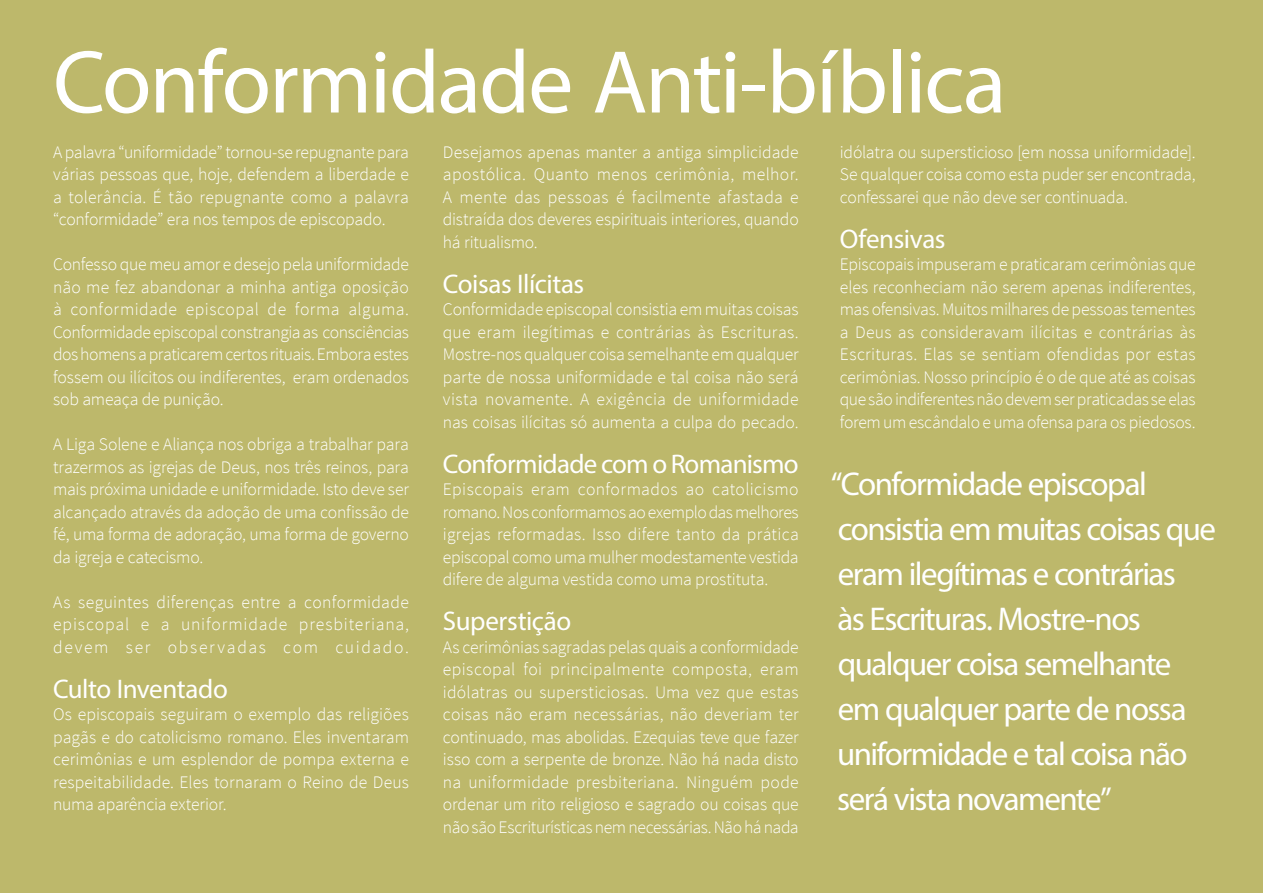
<style>
.page{position:relative;width:1263px;height:893px;background:#bdb86b}
.page>*{position:absolute;margin:0;border:0;box-sizing:border-box;transform-origin:0 0}
.t1{font:90px "Myriad Pro";letter-spacing:-.02em;color:#fff}
.t2{font:33px/45px "Myriad Pro";letter-spacing:-.045em;color:#fff}
.t3{font:27px "Myriad Pro";letter-spacing:-.02em;color:#fff}
.t4{font:300 17.7px/22.5px "Source Sans Pro";letter-spacing:-.01em;color:#fff;text-align:justify}
</style>
<div class="page">
<h1 class="t1" style="left:53px;top:27px;width:955px">Conformidade Anti-bíblica</h1>
<p class="t4" style="left:53px;top:140px;width:357px">A palavra “uniformidade” tornou-se repugnante para várias pessoas que, hoje, defendem a liberdade e a tolerância. É tão repugnante como a palavra “conformidade” era nos tempos de episcopado.</p>
<p class="t4" style="left:53px;top:253px;width:357px">Confesso que meu amor e desejo pela uniformidade não me fez abandonar a minha antiga oposição à conformidade episcopal de forma alguma.<br>Conformidade episcopal constrangia as consciências dos homens a praticarem certos rituais. Embora estes fossem ou ilícitos ou indiferentes, eram ordenados sob ameaça de punição.</p>
<p class="t4" style="left:53px;top:433px;width:357px">A Liga Solene e Aliança nos obriga a trabalhar para trazermos as igrejas de Deus, nos três reinos, para mais próxima unidade e uniformidade. Isto deve ser alcançado através da adoção de uma confissão de fé, uma forma de adoração, uma forma de governo da igreja e catecismo.</p>
<p class="t4" style="left:53px;top:591px;width:357px">As seguintes diferenças entre a conformidade episcopal e a uniformidade presbiteriana, devem ser observadas com cuidado.</p>
<h3 class="t3" style="left:53px;top:672px;width:176px">Culto Inventado</h3>
<p class="t4" style="left:53px;top:703px;width:357px">Os episcopais seguiram o exemplo das religiões pagãs e do catolicismo romano. Eles inventaram cerimônias e um esplendor de pompa externa e respeitabilidade. Eles tornaram o Reino de Deus numa aparência exterior.</p>
<p class="t4" style="left:840px;top:141px;width:357px">idólatra ou supersticioso [em nossa uniformidade].<br>Se qualquer coisa como esta puder ser encontrada, confessarei que não deve ser continuada.</p>
<h3 class="t3" style="left:840px;top:222px;width:107px">Ofensivas</h3>
<p class="t4" style="left:840px;top:253px;width:357px">Episcopais impuseram e praticaram cerimônias que eles reconheciam não serem apenas indiferentes, mas ofensivas. Muitos milhares de pessoas tementes a Deus as consideravam ilícitas e contrárias às Escrituras. Elas se sentiam ofendidas por estas cerimônias. Nosso princípio é o de que até as coisas que são indiferentes não devem ser praticadas se elas forem um escândalo e uma ofensa para os piedosos.</p>
<h2 class="t2" style="left:831px;top:461px;width:387px">“Conformidade episcopal consistia em muitas coisas que eram ilegítimas e contrárias<br>às Escrituras. Mostre-nos qualquer coisa semelhante<br>em qualquer parte de nossa uniformidade e tal coisa não será vista novamente”</h2>
<p class="t4" style="left:443px;top:141px;width:357px">Desejamos apenas manter a antiga simplicidade apostólica. Quanto menos cerimônia, melhor.<br>A mente das pessoas é facilmente afastada e distraída dos deveres espirituais interiores, quando há ritualismo.</p>
<h3 class="t3" style="left:443px;top:267px;width:143px">Coisas Ilícitas</h3>
<p class="t4" style="left:443px;top:298px;width:357px">Conformidade episcopal consistia em muitas coisas que eram ilegítimas e contrárias às Escrituras.<br>Mostre-nos qualquer coisa semelhante em qualquer parte de nossa uniformidade e tal coisa não será vista novamente. A exigência de uniformidade nas coisas ilícitas só aumenta a culpa do pecado.</p>
<h3 class="t3" style="left:443px;top:447px;width:357px">Conformidade com o Romanismo</h3>
<p class="t4" style="left:443px;top:478px;width:357px">Episcopais eram conformados ao catolicismo romano. Nos conformamos ao exemplo das melhores igrejas reformadas. Isso difere tanto da prática episcopal como uma mulher modestamente vestida difere de alguma vestida como uma prostituta.</p>
<h3 class="t3" style="left:443px;top:604px;width:130px">Superstição</h3>
<p class="t4" style="left:443px;top:635px;width:357px">As cerimônias sagradas pelas quais a conformidade episcopal foi principalmente composta, eram idólatras ou supersticiosas. Uma vez que estas coisas não eram necessárias, não deveriam ter continuado, mas abolidas. Ezequias teve que fazer isso com a serpente de bronze. Não há nada disto na uniformidade presbiteriana. Ninguém pode ordenar um rito religioso e sagrado ou coisas que não são Escriturísticas nem necessárias. Não há nada</p>
</div>
